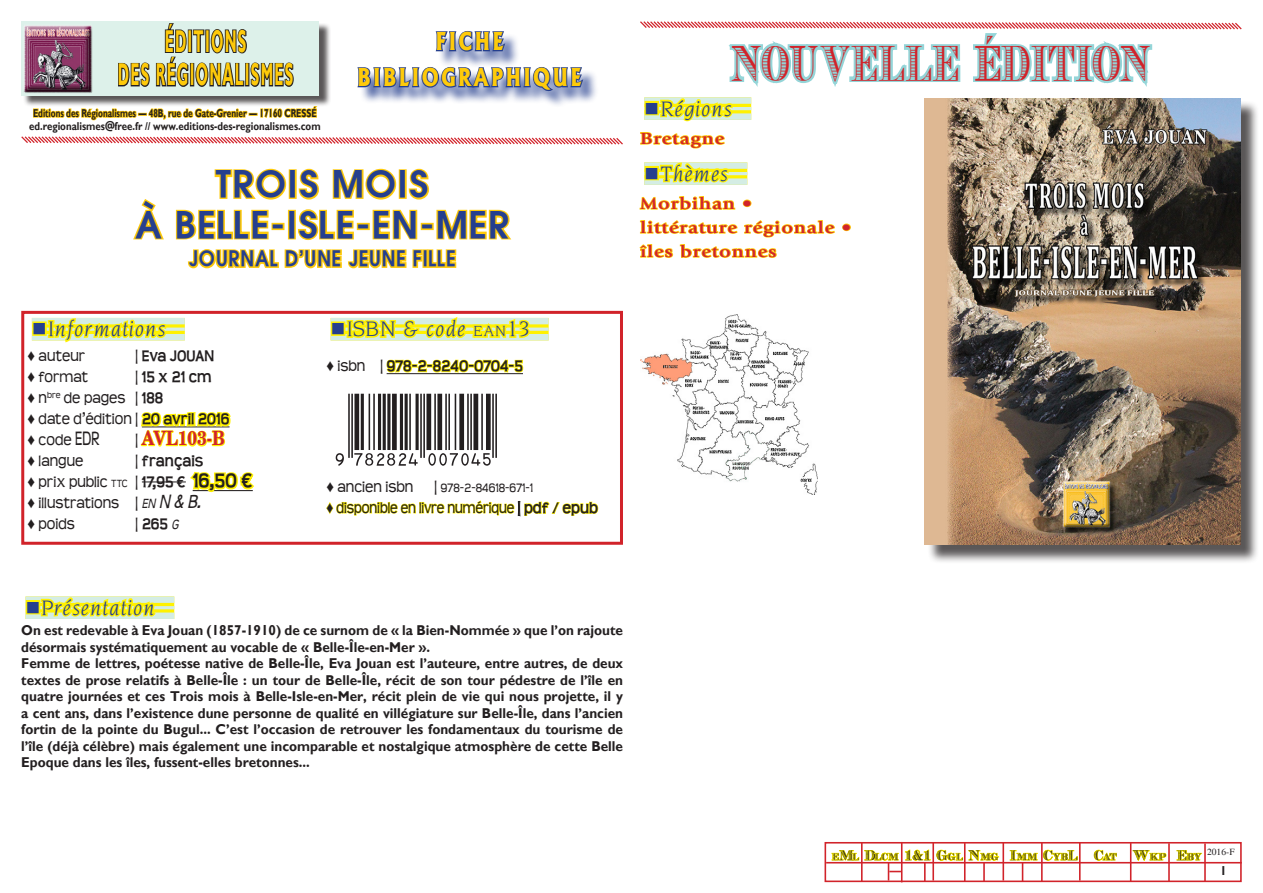
<style>
.page{position:relative;width:1263px;height:893px;background:#fff}
.page>*{position:absolute;margin:0;border:0;box-sizing:border-box;transform-origin:0 0}
.Nouveauté_2{font:49.5px "Trib S Caps SSK";letter-spacing:.03em;color:#d1232a;scale:.6 1}
.Titre_Livre{font:700 36px "Trendex SSK Semi";letter-spacing:.05em;color:#253f8e}
.t1{font:700 31.65px/33.5px "Gill Sans";letter-spacing:.09em;color:#feca0a;text-align:center;scale:.45 1}
.t2{font:800 23.7px/36px "Albertus";letter-spacing:.13em;color:#feca0a;text-align:center;scale:.8 1}
.Informations{font:italic 22.5px "Trident SSK";letter-spacing:.075em;color:#253f8e}
.Titre_Livre__2{font:700 21px "Trendex SSK Semi";letter-spacing:.05em;color:#253f8e;scale:.9 1}
.Texte_1{font:700 19.8px "Century Schoolbook BT";color:#d1232a;scale:.83 1}
.Thèmes{font:700 16.8px "Giovanni";letter-spacing:.04em;color:#d1232a;scale:1.19 1}
.Texte_1-2{font:16.5px "Teen";color:#231f20;scale:.9 1}
.Texte_1-3{font:700 16.5px "Teen";color:#231f20;scale:.9 1}
.Texte_1-4{font:16.5px "Teen";color:#231f20;scale:.82 1}
.Texte{font:700 14.25px/16.5px "Gill Sans";color:#231f20;scale:.95 1}
.Texte_1-5{font:13.5px "Teen";color:#231f20;scale:.9 1}
.Texte-2{font:700 12.6px "Gill Sans";color:#231f20;scale:.95 1}
.t3{font:700 11.4px/13.2px "Gill Sans";color:#231f20;text-align:center;scale:.72 1}
.Nouveauté2014{font:9.75px "Trib S Caps SSK";letter-spacing:.02em;color:#231f20;scale:.82 1}
.Interligne{font:9.45px "Times";color:#231f20}
.s1{font-family:"Century Schoolbook BT";font-style:normal}
.s2{font-family:"Times New Roman"}
.s3{font-weight:700}
.s4{font-size:21.45px}
.s5{font-family:"Teen";font-size:16.5px;color:#231f20}
.s6{font-size:11.55px}
.s7{font-weight:700;font-size:21px}
.s8{font-style:italic;font-size:14.7px}
.s9{font-style:italic;font-size:21px}
.s10{font-weight:400;font-style:italic;font-size:14.7px}
.s11{font-style:inherit}
.s12{font-size:15.75px}
.s13{font-family:"Times New Roman";font-weight:400}
.s14{font-weight:400}
.s15{font-weight:700;font-size:16.5px}
.s16{font-size:13.95px}
</style>
<div class="page">
<svg style="left:1093px;top:849px;width:24px;height:13px"></svg>
<svg style="left:1132px;top:850px;width:35px;height:11px"></svg>
<svg style="left:1176px;top:850px;width:26px;height:11px"></svg>
<div style="left:824px;top:842px;width:418px;height:40px;border:2px solid #d1232a"></div>
<hr style="left:826px;top:862px;width:416px;height:1px;background:#d1232a">
<hr style="left:861px;top:842px;width:1px;height:39px;background:#d1232a">
<hr style="left:901px;top:842px;width:1px;height:40px;background:#d1232a">
<hr style="left:964px;top:843px;width:1px;height:39px;background:#d1232a">
<hr style="left:1002px;top:842px;width:2px;height:38px;background:#d1232a">
<hr style="left:1041px;top:842px;width:2px;height:40px;background:#d1232a">
<hr style="left:1079px;top:842px;width:1px;height:38px;background:#d1232a">
<hr style="left:1204px;top:843px;width:2px;height:38px;background:#d1232a">
<hr style="left:932px;top:842px;width:2px;height:38px;background:#d1232a">
<hr style="left:1130px;top:843px;width:1px;height:38px;background:#d1232a">
<hr style="left:1168px;top:843px;width:2px;height:39px;background:#d1232a">
<svg style="left:1009px;top:849px;width:69px;height:33px"></svg>
<svg style="left:831px;top:847px;width:168px;height:35px"></svg>
<svg style="left:33px;top:107px;width:284px;height:14px"></svg>
<div style="left:360px;top:33px;width:240px;height:75px;background:#253f8e;opacity:.75"></div>
<svg style="left:434px;top:31px;width:73px;height:22px;background:#7f8ebc"></svg>
<svg style="left:357px;top:59px;width:228px;height:34px"></svg>
<svg style="left:21px;top:136px;width:602px;height:9px"></svg>
<div style="left:23px;top:23px;width:308px;height:84px;background:#231f20;opacity:.75"></div>
<div style="left:21px;top:21px;width:298px;height:74px;background:#ddf1ea"></div>
<svg style="left:118px;top:23px;width:176px;height:64px"></svg>
<div style="left:21px;top:25px;width:72px;height:71px;background:#231f20;opacity:.75"></div>
<svg style="left:36px;top:324px;width:149px;height:10px"></svg>
<div style="left:32px;top:318px;width:153px;height:6px;background:#d4ede4"></div>
<hr style="left:32px;top:328px;width:153px;height:3px;background:#d4ede4">
<div style="left:32px;top:334px;width:153px;height:6px;background:#d4ede4"></div>
<div style="left:32px;top:321px;width:15px;height:15px;border:3px solid #fff101"></div>
<svg style="left:46px;top:317px;width:122px;height:26px"></svg>
<svg style="left:140px;top:411px;width:91px;height:36px"></svg>
<hr style="left:142px;top:481px;width:44px;height:1px;background:#231f20">
<svg style="left:190px;top:471px;width:64px;height:22px"></svg>
<svg style="left:335px;top:324px;width:214px;height:10px"></svg>
<div style="left:331px;top:318px;width:218px;height:6px;background:#d4ede4"></div>
<hr style="left:331px;top:328px;width:218px;height:3px;background:#d4ede4">
<div style="left:331px;top:334px;width:218px;height:6px;background:#d4ede4"></div>
<div style="left:331px;top:321px;width:14px;height:15px;border:3px solid #fff101"></div>
<svg style="left:345px;top:317px;width:186px;height:24px"></svg>
<svg style="left:386px;top:359px;width:138px;height:15px"></svg>
<svg style="left:326px;top:500px;width:273px;height:17px"></svg>
<svg style="left:133px;top:199px;width:31px;height:41px"></svg>
<svg style="left:175px;top:168px;width:337px;height:101px"></svg>
<img style="left:640px;top:315px;width:177px;height:179px">
<svg style="left:30px;top:603px;width:144px;height:9px"></svg>
<div style="left:26px;top:596px;width:148px;height:7px;background:#d4ede4"></div>
<hr style="left:26px;top:606px;width:148px;height:3px;background:#d4ede4">
<div style="left:26px;top:612px;width:148px;height:7px;background:#d4ede4"></div>
<div style="left:26px;top:600px;width:14px;height:14px;border:3px solid #fff101"></div>
<svg style="left:39px;top:596px;width:119px;height:21px"></svg>
<div style="left:21px;top:311px;width:602px;height:234px;border:3px solid #d1232a"></div>
<svg style="left:639px;top:21px;width:603px;height:260px"></svg>
<div style="left:927px;top:101px;width:332px;height:462px;background:#231f20;opacity:.75"></div>
<img style="left:925px;top:98px;width:316px;height:447px">
<h3 class="t1" style="left:118px;top:25px;width:391px">ÉDITIONS<br>DES RÉGIONALISMES</h3>
<p class="t3" style="left:29px;top:107px;width:406px">Editions des Régionalismes — 48B, rue de Gate-Grenier — 17160 CRESSÉ ed.regionalismes@free.fr // www.editions-des-regionalismes.com</p>
<h3 class="t2" style="left:358px;top:23px;width:282px">FICHE<br>BIBLIOGRAPHIQUE</h3>
<p class="Titre_Livre" style="left:216px;top:161px;width:215px">TROIS MOIS</p>
<p class="Titre_Livre" style="left:135px;top:201px;width:376px">À BELLE-ISLE-EN-MER</p>
<p class="Titre_Livre__2" style="left:189px;top:245px;width:298px">JOURNAL D’UNE JEUNE FILLE</p>
<p class="Informations" style="left:32px;top:317px;width:135px"><span class="s1">▪</span>Informations</p>
<p class="Texte_1-2" style="left:28px;top:347px;width:66px"><span class="s2">♦</span> auteur</p>
<p class="Texte_1-3" style="left:136px;top:347px;width:89px">| Eva JOUAN</p>
<p class="Texte_1-2" style="left:28px;top:368px;width:69px"><span class="s2">♦</span> format</p>
<p class="Texte_1-3" style="left:136px;top:368px;width:86px">| 15 x 21 cm</p>
<p class="Texte_1-2" style="left:28px;top:389px;width:152px"><span class="s2">♦</span> n<sup>bre</sup> de pages <span class="s3">|</span> <span class="s3">188</span></p>
<p class="Texte_1-2" style="left:28px;top:410px;width:226px"><span class="s2">♦</span> date d’édition <span class="s3">| 20 avril 2016</span></p>
<p class="Texte_1-2" style="left:28px;top:431px;width:82px"><span class="s2">♦</span> code <span class="s4">EDR</span></p>
<p class="Texte_1" style="left:136px;top:424px;width:109px"><span class="s5">|</span> AVL103-B</p>
<p class="Texte_1-2" style="left:28px;top:452px;width:63px"><span class="s2">♦</span> langue</p>
<p class="Texte_1-3" style="left:136px;top:452px;width:77px">| français</p>
<p class="Texte_1-2" style="left:28px;top:473px;width:252px"><span class="s2">♦</span> prix public <span class="s6">ttc</span> <span class="s3">| 17,95 €</span> <span class="s7">16,50 €</span></p>
<p class="Texte_1-2" style="left:28px;top:494px;width:194px"><span class="s2">♦</span> illustrations <span class="s3">|</span> <span class="s8">en</span> <span class="s9">N &amp; B.</span></p>
<p class="Texte_1-2" style="left:28px;top:515px;width:54px"><span class="s2">♦</span> poids</p>
<p class="Texte_1-3" style="left:136px;top:515px;width:49px">| 265 <span class="s10">g</span></p>
<p class="Informations" style="left:331px;top:317px;width:200px"><span class="s1">▪</span><span class="s11">ISBN</span> &amp; code <span class="s12">EAN</span>13</p>
<p class="Texte_1-3" style="left:326px;top:356px;width:220px"><span class="s13">♦</span> <span class="s14">isbn</span> | 978-2-8240-0704-5</p>
<p class="Texte_1-2" style="left:326px;top:478px;width:98px"><span class="s2">♦</span> ancien isbn</p>
<p class="Texte_1-5" style="left:434px;top:480px;width:111px"><span class="s15">|</span> 978-2-84618-671-1</p>
<p class="Texte_1-4" style="left:326px;top:499px;width:333px"><span class="s2">♦</span> disponible en livre numérique <span class="s3">| pdf / epub</span></p>
<p class="Nouveauté_2" style="left:731px;top:34px;width:701px">NOUVELLE ÉDITION</p>
<p class="Informations" style="left:644px;top:96px;width:89px"><span class="s1">▪</span>Régions</p>
<p class="Thèmes" style="left:640px;top:129px;width:72px">Bretagne</p>
<p class="Informations" style="left:644px;top:161px;width:85px"><span class="s1">▪</span>Thèmes</p>
<p class="Thèmes" style="left:640px;top:194px;width:96px">Morbihan •</p>
<p class="Thèmes" style="left:640px;top:218px;width:179px">littérature régionale •</p>
<p class="Thèmes" style="left:640px;top:242px;width:116px">îles bretonnes</p>
<p class="Informations" style="left:26px;top:595px;width:131px"><span class="s1">▪</span>Présentation</p>
<p class="Texte" style="left:21px;top:622px;width:635px">On est redevable à Eva Jouan (1857-1910) de ce surnom de « la Bien-Nommée » que l’on rajoute désormais systématiquement au vocable de « Belle-Île-en-Mer ».</p>
<p class="Texte" style="left:21px;top:655px;width:635px;text-align:justify">Femme de lettres, poétesse native de Belle-Île, Eva Jouan est l’auteure, entre autres, de deux textes de prose relatifs à Belle-Île : un tour de Belle-Île, récit de son tour pédestre de l’île en quatre journées et ces Trois mois à Belle-Isle-en-Mer, récit plein de vie qui nous projette, il y a cent ans, dans l’existence dune personne de qualité en villégiature sur Belle-Île, dans l’ancien fortin de la pointe du Bugul... C’est l’occasion de retrouver les fondamentaux du tourisme de l’île (déjà célèbre) mais également une incomparable et nostalgique atmosphère de cette Belle Epoque dans les îles, fussent-elles bretonnes...</p>
<p class="Nouveauté2014" style="left:832px;top:851px;width:453px">E<span class="s16">M</span>L <span class="s16">D</span>LCM <span class="s16">1&amp;1 G</span>GL <span class="s16">N</span>MG <span class="s16">I</span>MM <span class="s16">C</span>YB<span class="s16">L C</span>AT <span class="s16">W</span>KP <span class="s16">E</span>BY</p>
<p class="Interligne" style="left:1207px;top:847px;width:29px">2016-F</p>
<p class="Texte-2" style="left:1220px;top:863px;width:8px">1</p>
</div>
